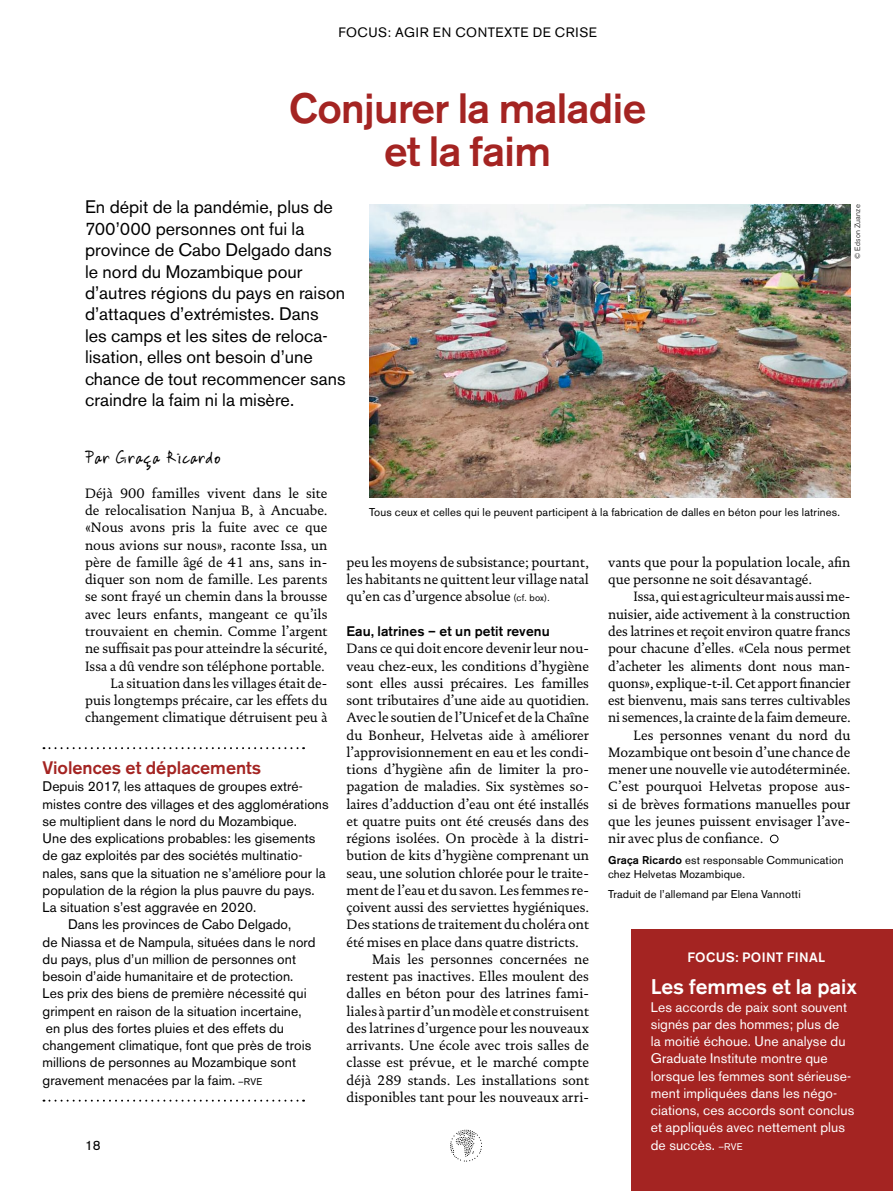
<style>
.page{position:relative;width:893px;height:1191px;background:#fff}
.page>*{position:absolute;margin:0;border:0;box-sizing:border-box;transform-origin:0 0}
.t1{font:500 42px/43.2px "Akzidenz Grotesk BE";letter-spacing:-.015em;color:#a42422;text-align:center}
.t2{font:500 21px "Akzidenz Grotesk BE";color:#fff}
.t3{font:21px "Vinc Hand";color:#000}
.t4{font:18px/21.5px "Akzidenz Grotesk BE";color:#000}
.t5{font:500 18px "Akzidenz Grotesk BE";color:#a42422}
.t6{font:13.8px/17.2px "DTL Documenta TOT";color:#000;text-align:right}
.t7{font:13.8px "Akzidenz Grotesk BE";letter-spacing:.005em;color:#000}
.t8{font:13.8px/17.2px "Akzidenz Grotesk BE";letter-spacing:.005em;color:#fff}
.t9{font:500 13.8px "Akzidenz Grotesk BE";letter-spacing:.01em;color:#000}
.t10{font:13.5px "Akzidenz Grotesk BE";letter-spacing:.045em;color:#000}
.t11{font:500 13.5px "Akzidenz Grotesk BE";letter-spacing:.025em;color:#fff}
.t12{font:11.25px/13.8px "Akzidenz Grotesk BE";letter-spacing:.015em;color:#000}
.t13{font:300 7.5px "Akzidenz Grotesk BE";letter-spacing:.02em;color:#000}
.s1{font-size:9.6px}
.s2{font-family:"Akzidenz Grotesk BE";font-size:9.6px}
.s3{font-weight:500}
</style>
<div class="page">
<svg style="left:450px;top:1129px;width:32px;height:32px"></svg>
<svg style="left:43px;top:747px;width:261px;height:2px"></svg>
<svg style="left:43px;top:1099px;width:261px;height:2px"></svg>
<img style="left:370px;top:205px;width:480px;height:293px">
<div style="left:631px;top:929px;width:262px;height:262px;background:#a42422"></div>
<div style="left:770px;top:834px;width:8px;height:9px;border:1px solid #000;border-radius:50%"></div>
<p class="t10" style="left:338px;top:25px;width:260px">FOCUS: AGIR EN CONTEXTE DE CRISE</p>
<h1 class="t1" style="left:289px;top:86px;width:359px">Conjurer la maladie et la faim</h1>
<p class="t4" style="left:85px;top:196px;width:262px">En dépit de la pandémie, plus de<br>700’000 personnes ont fui la province de Cabo Delgado dans le nord du Mozambique pour d’autres régions du pays en raison d’attaques d’extrémistes. Dans<br>les camps et les sites de reloca&shy;lisation, elles ont besoin d’une chance de tout recommencer sans craindre la faim ni la misère.</p>
<p class="t13" style="left:853px;top:259px;width:56px;rotate:-90deg">© Edson Zuanze</p>
<h2 class="t3" style="left:85px;top:444px;width:138px">Par Graça Ricardo</h2>
<p class="t6" style="left:85px;top:484px;width:244px">Déjà 900 familles vivent dans le site de relocalisation Nanjua B, à Ancuabe. «Nous avons pris la fuite avec ce que nous avions sur nous», raconte Issa, un père de famille âgé de 41 ans, sans in&shy;diquer son nom de famille. Les parents se sont frayé un chemin dans la brousse avec leurs enfants, mangeant ce qu’ils trouvaient en chemin. Comme l’argent ne suffisait pas pour atteindre la sécurité, Issa a dû vendre son téléphone portable.<br>La situation dans les villages était de&shy;puis longtemps précaire, car les effets du changement climatique détruisent peu à</p>
<h3 class="t5" style="left:43px;top:756px;width:220px">Violences et déplacements</h3>
<p class="t7" style="left:43px;top:778px;width:262px">Depuis 2017, les attaques de groupes extré-</p>
<p class="t7" style="left:43px;top:795px;width:288px">mistes contre des villages et des agglomérations</p>
<p class="t7" style="left:43px;top:812px;width:256px">se multiplient dans le nord du Mozambique.</p>
<p class="t7" style="left:43px;top:830px;width:274px">Une des explications probables: les gisements</p>
<p class="t7" style="left:43px;top:847px;width:261px">de gaz exploités par des sociétés multinatio-</p>
<p class="t7" style="left:43px;top:864px;width:285px">nales, sans que la situation ne s’améliore pour la</p>
<p class="t7" style="left:43px;top:881px;width:274px">population de la région la plus pauvre du pays.</p>
<p class="t7" style="left:43px;top:899px;width:215px">La situation s’est aggravée en 2020.</p>
<p class="t7" style="left:68px;top:916px;width:225px">Dans les provinces de Cabo Delgado,</p>
<p class="t7" style="left:43px;top:933px;width:275px">de Niassa et de Nampula, situées dans le nord</p>
<p class="t7" style="left:43px;top:950px;width:255px">du pays, plus d’un million de personnes ont</p>
<p class="t7" style="left:43px;top:968px;width:252px">besoin d’aide humanitaire et de protection.</p>
<p class="t7" style="left:43px;top:985px;width:266px">Les prix des biens de première nécessité qui</p>
<p class="t7" style="left:43px;top:1002px;width:261px">grimpent en raison de la situation incertaine,</p>
<p class="t7" style="left:46px;top:1019px;width:240px">en plus des fortes pluies et des effets du</p>
<p class="t7" style="left:43px;top:1037px;width:270px">changement climatique, font que près de trois</p>
<p class="t7" style="left:43px;top:1054px;width:255px">millions de personnes au Mozambique sont</p>
<p class="t7" style="left:43px;top:1071px;width:221px">gravement menacées par la faim. <span class="s1">–RVE</span></p>
<p class="t10" style="left:85px;top:1137px;width:17px">18</p>
<p class="t12" style="left:369px;top:505px;width:472px">Tous ceux et celles qui le peuvent participent à la fabrication de dalles en béton pour les latrines.</p>
<p class="t6" style="left:347px;top:553px;width:244px;text-align:justify">peu les moyens de subsistance; pourtant, les habitants ne quittent leur village natal qu’en cas d’urgence absolue <span class="s2">(cf. box).</span></p>
<p class="t9" style="left:347px;top:622px;width:205px">Eau, latrines – et un petit revenu</p>
<p class="t6" style="left:347px;top:640px;width:244px">Dans ce qui doit encore devenir leur nou-</p>
<p class="t6" style="left:347px;top:657px;width:244px">veau chez-eux, les conditions d’hygiène</p>
<p class="t6" style="left:347px;top:674px;width:244px">sont elles aussi précaires. Les familles</p>
<p class="t6" style="left:347px;top:691px;width:244px">sont tributaires d’une aide au quotidien.</p>
<p class="t6" style="left:347px;top:709px;width:244px">Avec le soutien de l’Unicef et de la Chaîne</p>
<p class="t6" style="left:347px;top:726px;width:244px">du Bonheur, Helvetas aide à améliorer</p>
<p class="t6" style="left:347px;top:743px;width:244px">l’approvisionnement en eau et les condi-</p>
<p class="t6" style="left:347px;top:760px;width:244px">tions d’hygiène afin de limiter la pro-</p>
<p class="t6" style="left:347px;top:778px;width:244px">pagation de maladies. Six systèmes so-</p>
<p class="t6" style="left:347px;top:795px;width:244px">laires d’adduction d’eau ont été installés</p>
<p class="t6" style="left:347px;top:812px;width:244px">et quatre puits ont été creusés dans des</p>
<p class="t6" style="left:347px;top:829px;width:244px">régions isolées. On procède à la distri-</p>
<p class="t6" style="left:347px;top:847px;width:244px">bution de kits d’hygiène comprenant un</p>
<p class="t6" style="left:347px;top:864px;width:244px">seau, une solution chlorée pour le traite-</p>
<p class="t6" style="left:347px;top:881px;width:244px">ment de l’eau et du savon. Les femmes re-</p>
<p class="t6" style="left:347px;top:898px;width:244px">çoivent aussi des serviettes hygiéniques.</p>
<p class="t6" style="left:347px;top:916px;width:244px">Des stations de traitement du choléra ont</p>
<p class="t6" style="left:347px;top:933px;width:234px">été mises en place dans quatre districts.</p>
<p class="t6" style="left:372px;top:950px;width:218px">Mais les personnes concernées ne</p>
<p class="t6" style="left:347px;top:967px;width:244px">restent pas inactives. Elles moulent des</p>
<p class="t6" style="left:347px;top:985px;width:244px">dalles en béton pour des latrines fami-</p>
<p class="t6" style="left:347px;top:1002px;width:244px">liales à partir d’un modèle et construisent</p>
<p class="t6" style="left:347px;top:1019px;width:244px">des latrines d’urgence pour les nouveaux</p>
<p class="t6" style="left:347px;top:1036px;width:244px">arrivants. Une école avec trois salles de</p>
<p class="t6" style="left:347px;top:1054px;width:244px">classe est prévue, et le marché compte</p>
<p class="t6" style="left:347px;top:1071px;width:244px">déjà 289 stands. Les installations sont</p>
<p class="t6" style="left:347px;top:1088px;width:244px">disponibles tant pour les nouveaux arri-</p>
<p class="t6" style="left:608px;top:553px;width:244px;text-align:left">vants que pour la population locale, afin que personne ne soit désavantagé.</p>
<p class="t6" style="left:634px;top:588px;width:218px">Issa, qui est agriculteur mais aussi me-</p>
<p class="t6" style="left:608px;top:605px;width:244px">nuisier, aide activement à la construction</p>
<p class="t6" style="left:608px;top:622px;width:244px">des latrines et reçoit environ quatre francs</p>
<p class="t6" style="left:608px;top:640px;width:244px">pour chacune d’elles. «Cela nous permet</p>
<p class="t6" style="left:608px;top:657px;width:244px">d’acheter les aliments dont nous man-</p>
<p class="t6" style="left:608px;top:674px;width:244px">quons», explique-t-il. Cet apport financier</p>
<p class="t6" style="left:608px;top:691px;width:244px">est bienvenu, mais sans terres cultivables</p>
<p class="t6" style="left:608px;top:709px;width:244px">ni semences, la crainte de la faim demeure.</p>
<p class="t6" style="left:634px;top:726px;width:218px">Les personnes venant du nord du</p>
<p class="t6" style="left:608px;top:743px;width:244px">Mozambique ont besoin d’une chance de</p>
<p class="t6" style="left:608px;top:760px;width:244px">mener une nouvelle vie autodéterminée.</p>
<p class="t6" style="left:608px;top:778px;width:244px">C’est pourquoi Helvetas propose aus-</p>
<p class="t6" style="left:608px;top:795px;width:244px">si de brèves formations manuelles pour</p>
<p class="t6" style="left:608px;top:812px;width:244px">que les jeunes puissent envisager l’ave-</p>
<p class="t6" style="left:608px;top:829px;width:157px">nir avec plus de confiance.</p>
<p class="t12" style="left:608px;top:853px;width:237px"><span class="s3">Graça Ricardo</span> est responsable Communication chez Helvetas Mozambique.</p>
<p class="t12" style="left:608px;top:887px;width:194px">Traduit de l’allemand par Elena Vannotti</p>
<p class="t11" style="left:687px;top:948px;width:139px">FOCUS: POINT FINAL</p>
<h2 class="t2" style="left:651px;top:974px;width:208px">Les femmes et la paix</h2>
<p class="t8" style="left:651px;top:998px;width:205px">Les accords de paix sont souvent signés par des hommes; plus de<br>la moitié échoue. Une analyse du<br>Graduate Institute montre que lorsque les femmes sont sérieuse&shy;ment impliquées dans les négo&shy;ciations, ces accords sont conclus et appliqués avec nettement plus de succès. <span class="s1">–RVE</span></p>
</div>
